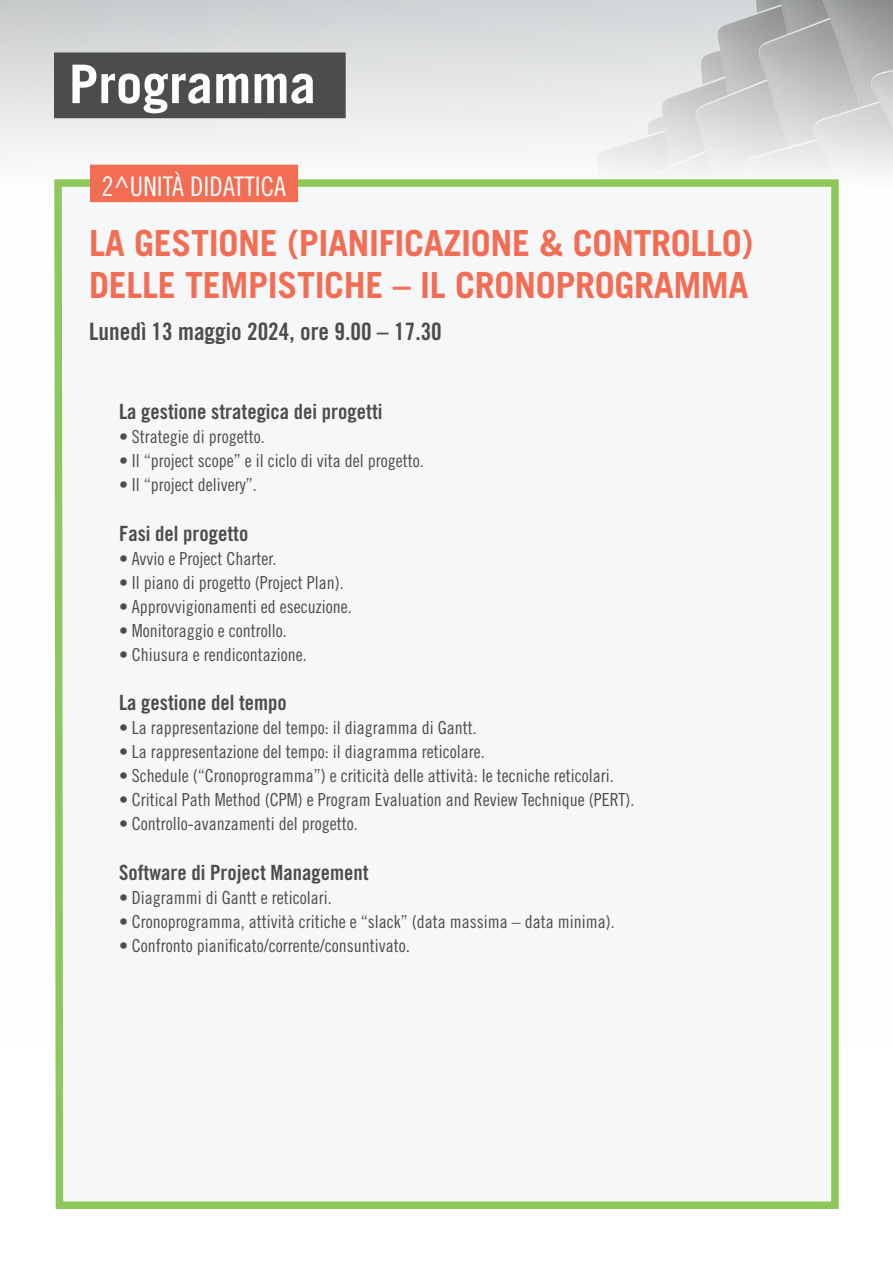
<style>
.page{position:relative;width:893px;height:1263px;background:#fff}
.page>*{position:absolute;margin:0;border:0;box-sizing:border-box;transform-origin:0 0}
.t1{font:700 53.25px "Trade Gothic LT Std";color:#fff}
.t2{font:700 36px/42px "Trade Gothic LT Std";letter-spacing:-.01em;color:#f26d54}
.t3{font:27px "Trade Gothic LT Std Cn 18";color:#fff}
.t4{font:24px "Trade Gothic LT Std Bd Cn 20";color:#4b4c4d}
.t5{font:21px "Trade Gothic LT Std Bd Cn 20";color:#4b4c4d}
.t6{font:18px "Trade Gothic LT Std Cn 18";color:#4b4c4d}
.s1{font-size:19.5px}
</style>
<div class="page">
<img style="left:0;top:0;width:893px;height:176px">
<div style="left:54px;top:176px;width:785px;height:1033px;background:#f6f7f8"></div>
<div style="left:90px;top:165px;width:208px;height:37px;background:#f26d54"></div>
<div style="left:54px;top:52px;width:292px;height:66px;background:#4b4c4d"></div>
<h1 class="t1" style="left:69px;top:51px;width:249px">Programma</h1>
<h3 class="t3" style="left:102px;top:170px;width:186px">2^UNITÀ DIDATTICA</h3>
<h2 class="t2" style="left:89px;top:221px;width:666px">LA GESTIONE (PIANIFICAZIONE &amp; CONTROLLO)<br>DELLE TEMPISTICHE – IL CRONOPROGRAMMA</h2>
<h3 class="t4" style="left:89px;top:317px;width:354px">Lunedì 13 maggio 2024, ore 9.00 – 17.30</h3>
<p class="t5" style="left:119px;top:399px;width:265px">La gestione strategica dei progetti</p>
<p class="t6" style="left:119px;top:426px;width:147px">• Strategie di progetto.</p>
<p class="t6" style="left:119px;top:450px;width:306px">• Il “project scope” e il ciclo di vita del progetto.</p>
<p class="t6" style="left:119px;top:474px;width:139px">• Il “project delivery”.</p>
<p class="t5" style="left:119px;top:520px;width:131px">Fasi del progetto</p>
<p class="t6" style="left:119px;top:547px;width:159px">• Avvio e Project Charter.</p>
<p class="t6" style="left:119px;top:571px;width:226px">• Il piano di progetto (Project Plan).</p>
<p class="t6" style="left:119px;top:595px;width:234px">• Approvvigionamenti ed esecuzione.</p>
<p class="t6" style="left:119px;top:619px;width:169px">• Monitoraggio e controllo.</p>
<p class="t6" style="left:119px;top:643px;width:189px">• Chiusura e rendicontazione.</p>
<p class="t5" style="left:119px;top:690px;width:169px">La gestione del tempo</p>
<p class="t6" style="left:119px;top:717px;width:359px">• La rappresentazione del tempo: il diagramma di Gantt.</p>
<p class="t6" style="left:119px;top:741px;width:367px">• La rappresentazione del tempo: il diagramma reticolare.</p>
<p class="t6" style="left:119px;top:765px;width:496px">• Schedule (“Cronoprogramma”) e criticità delle attività: le tecniche reticolari.</p>
<p class="t6" style="left:119px;top:789px;width:517px">• Critical Path Method (CPM) e Program Evaluation and Review Technique (PERT).</p>
<p class="t6" style="left:119px;top:813px;width:240px">• Controllo-avanzamenti del progetto.</p>
<p class="t5" style="left:119px;top:859px;width:251px">Software di Project Management</p>
<p class="t6" style="left:119px;top:886px;width:214px">• Diagrammi di Gantt e reticolari.</p>
<p class="t6" style="left:119px;top:910px;width:497px">• Cronoprogramma, attività critiche e “slack” (data massima – data minima).</p>
<p class="t6" style="left:119px;top:934px;width:293px">• Confronto pianificato/corrente/consuntivato<span class="s1">.</span></p>
</div>
